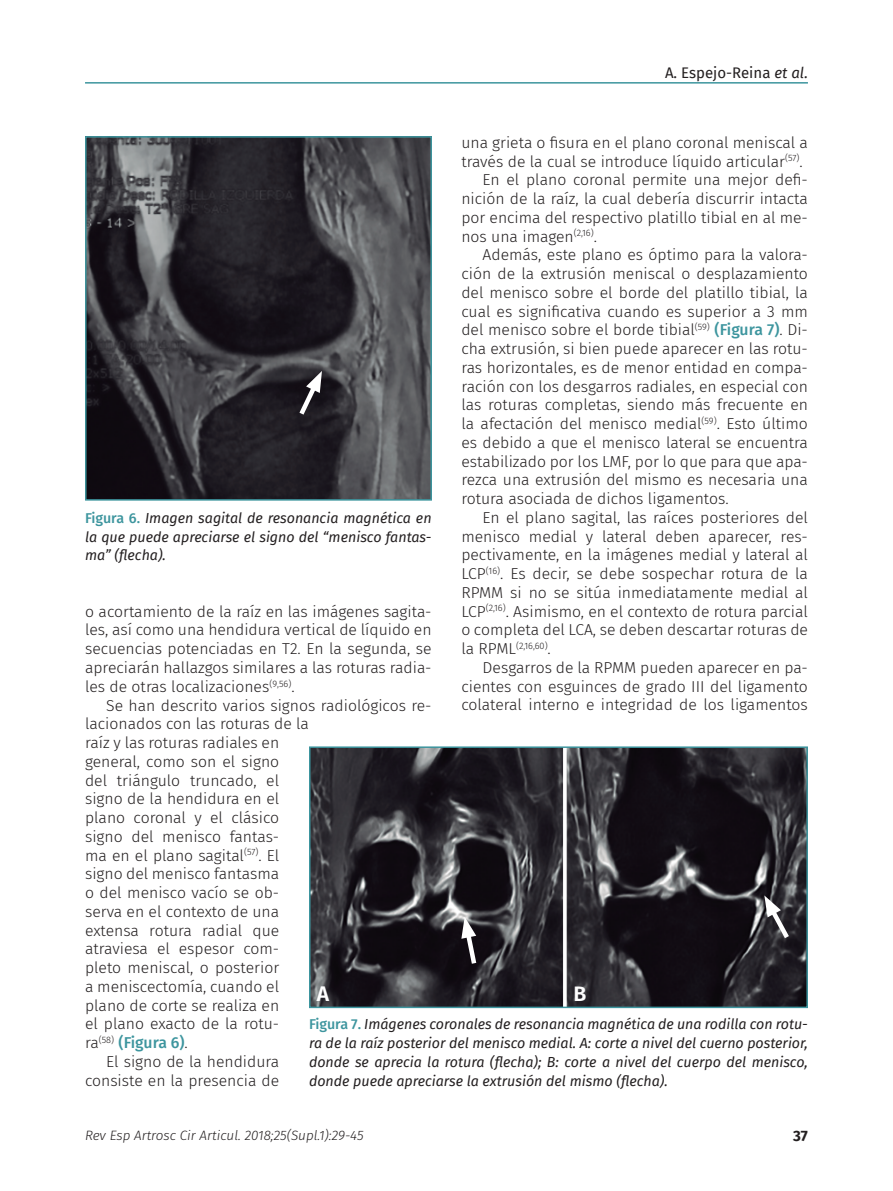
<style>
.page{position:relative;width:893px;height:1191px;background:#fff}
.page>*{position:absolute;margin:0;border:0;box-sizing:border-box;transform-origin:0 0}
.t1{font:600 21px "Fira Sans";color:#fff}
.t2{font:300 15.75px/18.8px "Fira Sans";color:#231f20;text-align:justify}
.t3{font:500 15.75px "Fira Sans";letter-spacing:-.01em;color:#3d959e}
.t4{font:15px "Fira Sans";color:#231f20}
.t5{font:700 15px "Fira Sans";color:#231f20}
.t6{font:italic 14.25px/18.8px "Fira Sans";color:#231f20;text-align:justify}
.t7{font:italic 300 13.5px "Fira Sans";color:#231f20}
.t8{font:300 9.15px "Fira Sans";color:#231f20}
.s1{font-style:italic}
.s2{font-weight:500;color:#3d959e}
.s3{font-size:15.75px}
.s4{font-weight:500;font-style:normal;color:#3d959e}
.s5{font-weight:300;color:#231f20}
</style>
<div class="page">
<hr style="left:85px;top:82px;width:723px;height:2px;background:#3d959e">
<img style="left:88px;top:139px;width:341px;height:358px">
<div style="left:85px;top:136px;width:347px;height:364px;border:2px solid #3d959e"></div>
<svg style="left:295px;top:371px;width:28px;height:49px"></svg>
<img style="left:312px;top:749px;width:493px;height:256px">
<div style="left:309px;top:746px;width:499px;height:262px;border:2px solid #3d959e"></div>
<svg style="left:461px;top:917px;width:18px;height:51px"></svg>
<svg style="left:764px;top:895px;width:29px;height:48px"></svg>
<p class="t4" style="left:665px;top:61px;width:144px">A. Espejo-Reina <span class="s1">et al.</span></p>
<p class="t2" style="left:461px;top:133px;width:348px">una grieta o fisura en el plano coronal meniscal a</p>
<p class="t2" style="left:461px;top:152px;width:343px">través de la cual se introduce líquido articular<sup>(57)</sup>.</p>
<p class="t2" style="left:483px;top:170px;width:327px">En el plano coronal permite una mejor defi-</p>
<p class="t2" style="left:461px;top:189px;width:348px">nición de la raíz, la cual debería discurrir intacta</p>
<p class="t2" style="left:461px;top:208px;width:348px">por encima del respectivo platillo tibial en al me-</p>
<p class="t2" style="left:461px;top:227px;width:137px">nos una imagen<sup>(2,16)</sup>.</p>
<p class="t2" style="left:483px;top:245px;width:327px">Además, este plano es óptimo para la valora-</p>
<p class="t2" style="left:461px;top:264px;width:348px">ción de la extrusión meniscal o desplazamiento</p>
<p class="t2" style="left:461px;top:283px;width:348px">del menisco sobre el borde del platillo tibial, la</p>
<p class="t2" style="left:461px;top:302px;width:348px">cual es significativa cuando es superior a 3 mm</p>
<p class="t2" style="left:461px;top:320px;width:348px">del menisco sobre el borde tibial<sup>(59)</sup> <span class="s2">(Figura 7)</span>. Di-</p>
<p class="t2" style="left:461px;top:339px;width:348px">cha extrusión, si bien puede aparecer en las rotu-</p>
<p class="t2" style="left:461px;top:358px;width:348px">ras horizontales, es de menor entidad en compa-</p>
<p class="t2" style="left:461px;top:377px;width:348px">ración con los desgarros radiales, en especial con</p>
<p class="t2" style="left:461px;top:395px;width:348px">las roturas completas, siendo más frecuente en</p>
<p class="t2" style="left:461px;top:414px;width:348px">la afectación del menisco medial<sup>(59)</sup>. Esto último</p>
<p class="t2" style="left:461px;top:433px;width:348px">es debido a que el menisco lateral se encuentra</p>
<p class="t2" style="left:461px;top:452px;width:348px">estabilizado por los LMF, por lo que para que apa-</p>
<p class="t2" style="left:461px;top:470px;width:348px">rezca una extrusión del mismo es necesaria una</p>
<p class="t2" style="left:461px;top:489px;width:269px">rotura asociada de dichos ligamentos.</p>
<p class="t2" style="left:483px;top:508px;width:327px">En el plano sagital, las raíces posteriores del</p>
<p class="t2" style="left:461px;top:527px;width:348px">menisco medial y lateral deben aparecer, res-</p>
<p class="t2" style="left:461px;top:545px;width:348px">pectivamente, en la imágenes medial y lateral al</p>
<p class="t2" style="left:461px;top:564px;width:348px">LCP<sup>(16)</sup>. Es decir, se debe sospechar rotura de la</p>
<p class="t2" style="left:461px;top:583px;width:348px">RPMM si no se sitúa inmediatamente medial al</p>
<p class="t2" style="left:461px;top:602px;width:348px">LCP<sup>(2,16)</sup>. Asimismo, en el contexto de rotura parcial</p>
<p class="t2" style="left:461px;top:620px;width:348px">o completa del LCA, se deben descartar roturas de</p>
<p class="t8" style="left:461px;top:639px;width:91px"><span class="s3">la RPML</span>(2,16,60)<span class="s3">.</span></p>
<p class="t2" style="left:461px;top:658px;width:348px;text-indent:21px">Desgarros de la RPMM pueden aparecer en pa&shy;cientes con esguinces de grado III del ligamento colateral interno e integridad de los ligamentos</p>
<p class="t6" style="left:85px;top:508px;width:348px"><span class="s4">Figura 6.</span> Imagen sagital de resonancia magnética en la que puede apreciarse el signo del “menisco fantas&shy;ma” (flecha).</p>
<p class="t2" style="left:85px;top:602px;width:348px">o acortamiento de la raíz en las imágenes sagita&shy;les, así como una hendidura vertical de líquido en secuencias potenciadas en T2. En la segunda, se apreciarán hallazgos similares a las roturas radia&shy;les de otras localizaciones<sup>(9,56)</sup>.</p>
<p class="t2" style="left:106px;top:695px;width:327px">Se han descrito varios signos radiológicos re-</p>
<p class="t2" style="left:85px;top:714px;width:225px">lacionados con las roturas de la</p>
<p class="t2" style="left:85px;top:733px;width:196px">raíz y las roturas radiales en</p>
<p class="t2" style="left:85px;top:752px;width:196px">general, como son el signo</p>
<p class="t2" style="left:85px;top:770px;width:196px">del triángulo truncado, el</p>
<p class="t2" style="left:85px;top:789px;width:196px">signo de la hendidura en el</p>
<p class="t2" style="left:85px;top:808px;width:196px">plano coronal y el clásico</p>
<p class="t2" style="left:85px;top:826px;width:196px">signo del menisco fantas-</p>
<p class="t2" style="left:85px;top:845px;width:196px">ma en el plano sagital<sup>(57)</sup>. El</p>
<p class="t2" style="left:85px;top:864px;width:196px">signo del menisco fantasma</p>
<p class="t2" style="left:85px;top:883px;width:196px">o del menisco vacío se ob-</p>
<p class="t2" style="left:85px;top:902px;width:196px">serva en el contexto de una</p>
<p class="t2" style="left:85px;top:920px;width:196px">extensa rotura radial que</p>
<p class="t2" style="left:85px;top:939px;width:196px">atraviesa el espesor com-</p>
<p class="t2" style="left:85px;top:958px;width:196px">pleto meniscal, o posterior</p>
<p class="t2" style="left:85px;top:977px;width:196px">a meniscectomía, cuando el</p>
<p class="t2" style="left:85px;top:995px;width:196px">plano de corte se realiza en</p>
<p class="t2" style="left:85px;top:1014px;width:196px">el plano exacto de la rotu-</p>
<p class="t3" style="left:85px;top:1030px;width:104px"><span class="s5">ra</span><sup>(58)</sup> (Figura 6)<span class="s5">.</span></p>
<p class="t2" style="left:106px;top:1052px;width:174px">El signo de la hendidura</p>
<p class="t2" style="left:85px;top:1070px;width:196px">consiste en la presencia de</p>
<h1 class="t1" style="left:317px;top:976px;width:14px">A</h1>
<h1 class="t1" style="left:574px;top:976px;width:14px">B</h1>
<p class="t6" style="left:309px;top:1014px;width:500px"><span class="s4">Figura 7.</span> Imágenes coronales de resonancia magnética de una rodilla con rotu&shy;ra de la raíz posterior del menisco medial. A: corte a nivel del cuerno posterior, donde se aprecia la rotura (flecha); B: corte a nivel del cuerpo del menisco, donde puede apreciarse la extrusión del mismo (flecha).</p>
<p class="t7" style="left:85px;top:1125px;width:280px">Rev Esp Artrosc Cir Articul. 2018;25(Supl.1):29-45</p>
<p class="t5" style="left:793px;top:1123px;width:16px">37</p>
</div>
